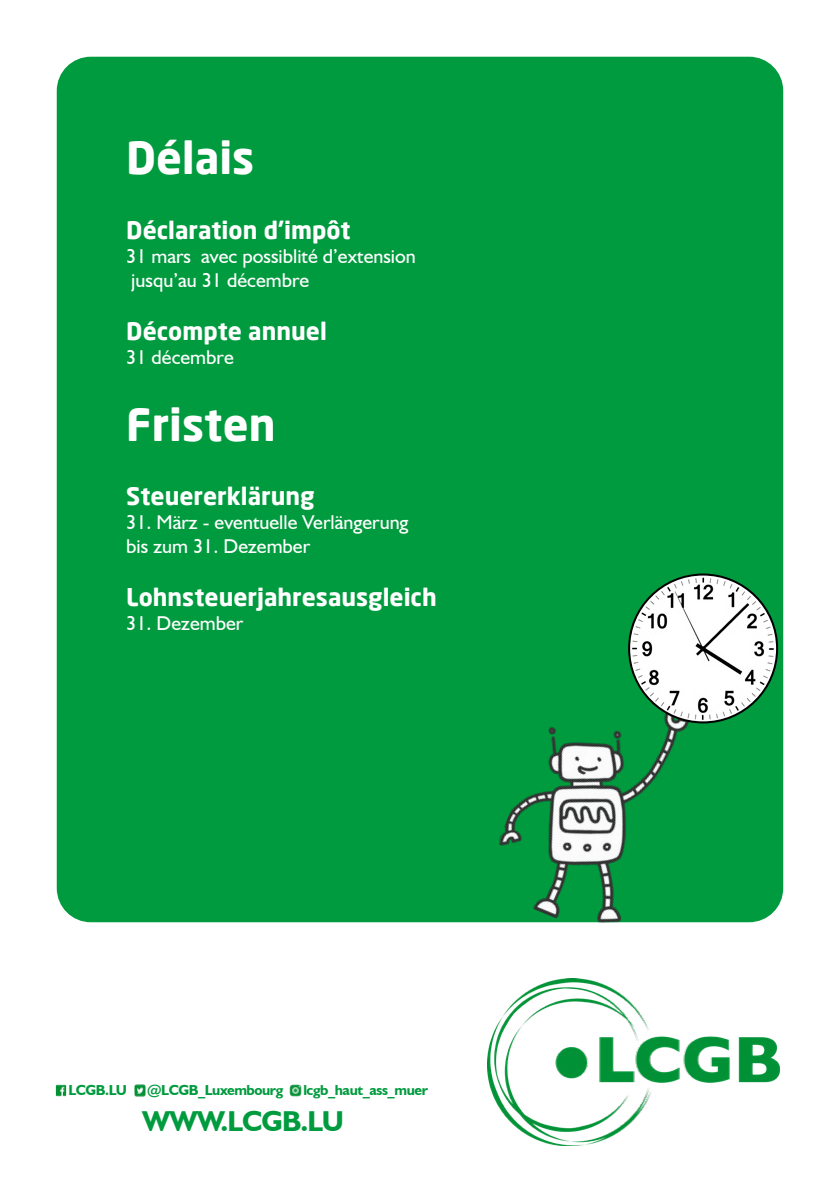
<style>
.page{position:relative;width:840px;height:1191px;background:#fff}
.page>*{position:absolute;margin:0;border:0;box-sizing:border-box;transform-origin:0 0}
.t1{font:700 44px "Neo Sans";color:#fff}
.t2{font:700 28.8px "Humanist 521 BT";letter-spacing:-.03em;color:#009b3e}
.t3{font:700 24px "Neo Sans";color:#fff}
.t4{font:20px/24px "Humanist 521 BT";color:#fff}
.t5{font:700 14.4px "Humanist 521 BT";letter-spacing:-.03em;color:#009b3e}
</style>
<div class="page">
<div style="left:57px;top:57px;width:725px;height:865px;background:#009b3e;border-radius:34px"></div>
<img style="left:479px;top:722px;width:222px;height:201px">
<img style="left:628px;top:573px;width:151px;height:149px">
<img style="left:487px;top:978px;width:292px;height:167px">
<img style="left:55px;top:1084px;width:12px;height:13px">
<img style="left:134px;top:1084px;width:12px;height:13px">
<img style="left:289px;top:1084px;width:13px;height:13px">
<h1 class="t1" style="left:126px;top:130px;width:129px">Délais</h1>
<p class="t3" style="left:126px;top:215px;width:226px">Déclaration d’impôt</p>
<p class="t4" style="left:126px;top:244px;width:291px">31 mars avec possiblité d’extension jusqu’au 31 décembre</p>
<p class="t3" style="left:126px;top:315px;width:202px">Décompte annuel</p>
<p class="t4" style="left:126px;top:344px;width:109px">31 décembre</p>
<h1 class="t1" style="left:126px;top:396px;width:151px">Fristen</h1>
<p class="t3" style="left:126px;top:481px;width:190px">Steuererklärung</p>
<p class="t4" style="left:126px;top:510px;width:284px">31. März - eventuelle Verlängerung bis zum 31. Dezember</p>
<p class="t3" style="left:126px;top:582px;width:312px">Lohnsteuerjahresausgleich</p>
<p class="t4" style="left:126px;top:611px;width:118px">31. Dezember</p>
<p class="t5" style="left:68px;top:1081px;width:60px">LCGB.LU</p>
<p class="t5" style="left:147px;top:1081px;width:137px">@LCGB_Luxembourg</p>
<p class="t5" style="left:303px;top:1081px;width:126px">lcgb_haut_ass_muer</p>
<h2 class="t2" style="left:142px;top:1103px;width:203px">WWW.LCGB.LU</h2>
</div>
